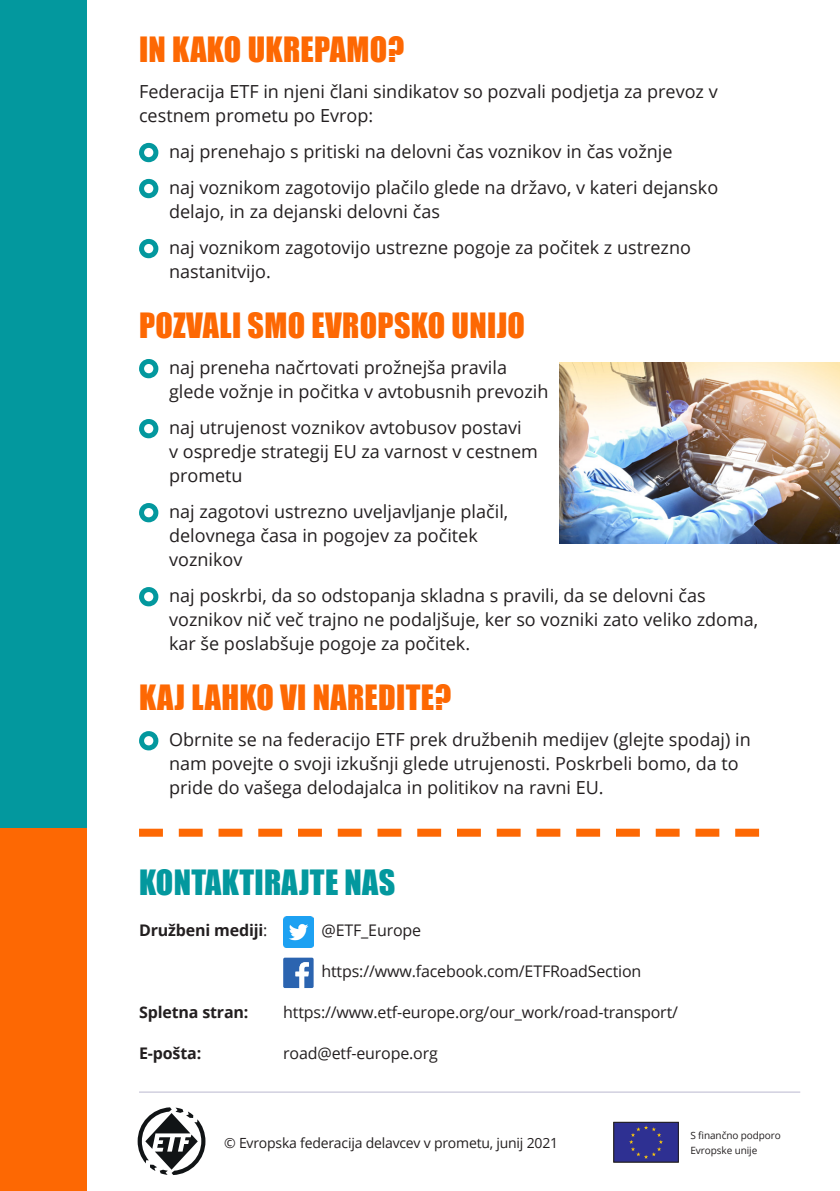
<style>
.page{position:relative;width:840px;height:1191px;background:#fff}
.page>*{position:absolute;margin:0;border:0;box-sizing:border-box;transform-origin:0 0}
._6_B-head{font:32px "Impact";letter-spacing:.01em;color:#fd6803}
._2_Item{font:32px "Impact";letter-spacing:.01em;color:#03989e}
._2_Item-2{font:18px/24px "Open Sans";color:#231f20}
._1_fullout{font:18px/24px "Open Sans";color:#231f20}
.t1{font:16px "Open Sans";letter-spacing:-.01em;color:#231f20}
.t2{font:700 16px "Open Sans";letter-spacing:-.01em;color:#231f20}
._2_FirstPara{font:14px "Open Sans";letter-spacing:-.015em;color:#231f20}
.t3{font:10px "Open Sans";letter-spacing:-.01em;color:#231f20}
.s1{font-weight:400}
</style>
<div class="page">
<svg style="left:139px;top:143px;width:19px;height:19px"></svg>
<svg style="left:139px;top:179px;width:19px;height:19px"></svg>
<svg style="left:139px;top:239px;width:19px;height:19px"></svg>
<svg style="left:139px;top:359px;width:19px;height:19px"></svg>
<svg style="left:139px;top:419px;width:19px;height:19px"></svg>
<svg style="left:139px;top:503px;width:19px;height:19px"></svg>
<svg style="left:139px;top:587px;width:19px;height:19px"></svg>
<svg style="left:139px;top:731px;width:19px;height:19px"></svg>
<div style="left:0;top:0;width:86px;height:1191px;background:#03989e"></div>
<img style="left:559px;top:363px;width:280px;height:180px">
<div style="left:0;top:828px;width:86px;height:363px;background:#fd6803"></div>
<svg style="left:139px;top:828px;width:619px;height:8px"></svg>
<div style="left:613px;top:1122px;width:65px;height:40px;background:#2e3092"></div>
<div style="left:613px;top:1122px;width:65px;height:40px;border:1px solid #231f20"></div>
<svg style="left:629px;top:1125px;width:33px;height:33px"></svg>
<hr style="left:139px;top:1091px;width:660px;height:1px;background:#bbb8cf">
<img style="left:283px;top:916px;width:30px;height:31px">
<svg style="left:283px;top:957px;width:30px;height:31px"></svg>
<svg style="left:137px;top:1107px;width:68px;height:68px"></svg>
<p class="_6_B-head" style="left:139px;top:25px;width:267px">IN KAKO UKREPAMO?</p>
<p class="_1_fullout" style="left:139px;top:79px;width:580px">Federacija ETF in njeni člani sindikatov so pozvali podjetja za prevoz v cestnem prometu po Evrop:</p>
<p class="_2_Item-2" style="left:169px;top:139px;width:504px">naj prenehajo s pritiski na delovni čas voznikov in čas vožnje</p>
<p class="_2_Item-2" style="left:169px;top:175px;width:550px">naj voznikom zagotovijo plačilo glede na državo, v kateri dejansko delajo, in za dejanski delovni čas</p>
<p class="_2_Item-2" style="left:169px;top:235px;width:523px">naj voznikom zagotovijo ustrezne pogoje za počitek z ustrezno nastanitvijo.</p>
<p class="_6_B-head" style="left:139px;top:301px;width:387px">POZVALI SMO EVROPSKO UNIJO</p>
<p class="_2_Item-2" style="left:169px;top:355px;width:381px">naj preneha načrtovati prožnejša pravila glede vožnje in počitka v avtobusnih prevozih</p>
<p class="_2_Item-2" style="left:169px;top:415px;width:370px">naj utrujenost voznikov avtobusov postavi<br>v ospredje strategij EU za varnost v cestnem prometu</p>
<p class="_2_Item-2" style="left:169px;top:499px;width:340px">naj zagotovi ustrezno uveljavljanje plačil, delovnega časa in pogojev za počitek voznikov</p>
<p class="_2_Item-2" style="left:169px;top:583px;width:590px">naj poskrbi, da so odstopanja skladna s pravili, da se delovni čas voznikov nič več trajno ne podaljšuje, ker so vozniki zato veliko zdoma, kar še poslabšuje pogoje za počitek.</p>
<p class="_6_B-head" style="left:139px;top:673px;width:313px">KAJ LAHKO VI NAREDITE?</p>
<p class="_2_Item-2" style="left:169px;top:727px;width:583px">Obrnite se na federacijo ETF prek družbenih medijev (glejte spodaj) in nam povejte o svoji izkušnji glede utrujenosti. Poskrbeli bomo, da to pride do vašega delodajalca in politikov na ravni EU.</p>
<p class="_2_Item" style="left:139px;top:858px;width:258px">KONTAKTIRAJTE NAS</p>
<p class="t2" style="left:139px;top:919px;width:130px">Družbeni mediji<span class="s1">:</span></p>
<p class="t1" style="left:321px;top:919px;width:101px">@ETF_Europe</p>
<p class="t1" style="left:321px;top:960px;width:321px">https://www.facebook.com/ETFRoadSection</p>
<p class="t2" style="left:139px;top:1001px;width:111px">Spletna stran:</p>
<p class="t1" style="left:283px;top:1001px;width:396px">https://www.etf-europe.org/our_work/road-transport/</p>
<p class="t2" style="left:139px;top:1042px;width:64px">E-pošta:</p>
<p class="t1" style="left:283px;top:1042px;width:156px">road@etf-europe.org</p>
<p class="t3" style="left:690px;top:1128px;width:92px">S finančno podporo</p>
<p class="_2_FirstPara" style="left:224px;top:1133px;width:335px">© Evropska federacija delavcev v prometu, junij 2021</p>
<p class="t3" style="left:690px;top:1143px;width:68px">Evropske unije</p>
</div>
